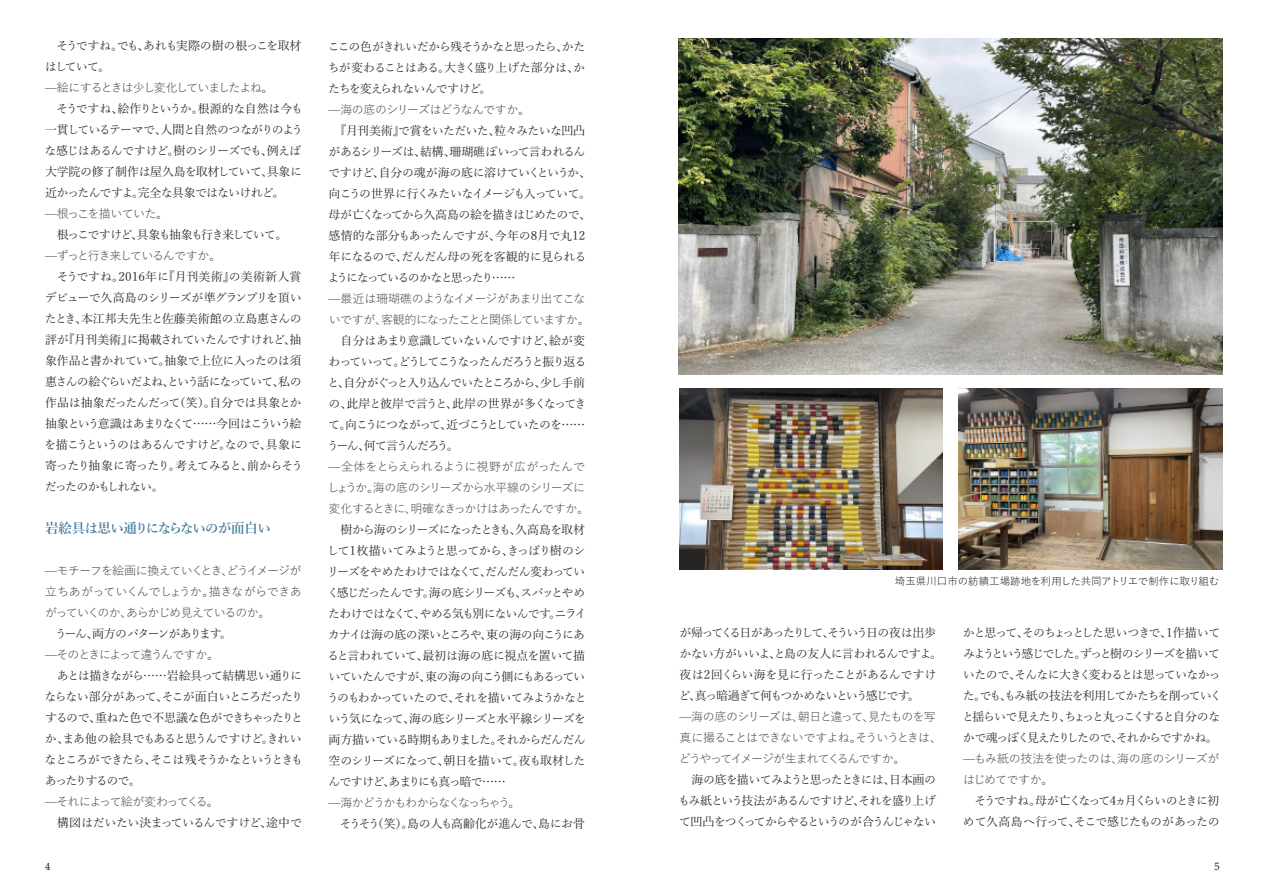
<style>
.page{position:relative;width:1263px;height:893px;background:#fff}
.page>*{position:absolute;margin:0;border:0;box-sizing:border-box;transform-origin:0 0}
.t1{font:600 13.5px "Yu Mincho";letter-spacing:-.05em;color:#3e769b}
.t2{font:12px/21px "Yu Mincho";letter-spacing:-.08em;color:#231f20}
.t3{font:12px/21px "Yu Mincho";letter-spacing:-.1em;color:#231f20}
.t4{font:12px/21px "Yu Mincho";letter-spacing:-.055em;color:#231f20}
.t5{font:12px/21px "Yu Gothic";letter-spacing:-.08em;color:#4b4c4d}
.t6{font:12px/21px "Yu Mincho";letter-spacing:-.11em;color:#231f20}
.t7{font:12px/21px "Yu Mincho";letter-spacing:-.06em;color:#231f20}
.t8{font:12px/21px "Yu Gothic";letter-spacing:-.06em;color:#4b4c4d}
.t9{font:12px "Yu Gothic";letter-spacing:-.115em;color:#4b4c4d}
.t10{font:12px/21px "Yu Gothic";letter-spacing:-.05em;color:#4b4c4d}
.t11{font:12px "Yu Mincho";letter-spacing:-.03em;color:#231f20}
.t12{font:12px "Yu Mincho";letter-spacing:-.135em;color:#231f20}
.t13{font:12px "Yu Mincho";letter-spacing:-.04em;color:#231f20}
.t14{font:12px "Yu Gothic";letter-spacing:-.11em;color:#4b4c4d}
.t15{font:12px "Yu Mincho";letter-spacing:-.125em;color:#231f20}
.t16{font:12px "Yu Gothic";letter-spacing:-.14em;color:#4b4c4d}
.t17{font:12px "Yu Gothic";letter-spacing:-.12em;color:#4b4c4d}
.t18{font:10.5px "Yu Gothic";color:#231f20}
.t19{font:10.5px "Book Antiqua";color:#231f20}
</style>
<div class="page">
<img style="left:958px;top:388px;width:264px;height:182px">
<img style="left:679px;top:388px;width:264px;height:182px">
<img style="left:679px;top:38px;width:543px;height:337px">
<p class="t2" style="left:45px;top:34px;width:258px">　そうですね。でも、あれも実際の樹の根っこを取材はしていて。</p>
<p class="t14" style="left:45px;top:77px;width:230px">—絵にするときは少し変化していましたよね。</p>
<p class="t7" style="left:45px;top:97px;width:260px">　そうですね、絵作りというか。根源的な自然は今も一貫しているテーマで、人間と自然のつながりのような感じはあるんですけど。樹のシリーズでも、例えば大学院の修了制作は屋久島を取材していて、具象に近かったんですよ。完全な具象ではないけれど。</p>
<p class="t5" style="left:45px;top:202px;width:125px">—根っこを描いていた。</p>
<p class="t12" style="left:45px;top:224px;width:244px">　根っこですけど、具象も抽象も行き来していて。</p>
<p class="t9" style="left:45px;top:245px;width:177px">—ずっと行き来しているんですか。</p>
<p class="t4" style="left:44px;top:265px;width:260px">　そうですね。2016年に『月刊美術』の美術新人賞デビューで久高島のシリーズが準グランプリを頂いたとき、本江邦夫先生と佐藤美術館の立島惠さんの評が『月刊美術』に掲載されていたんですけれど、抽象作品と書かれていて。抽象で上位に入ったのは須惠さんの絵ぐらいだよね、という話になっていて、私の作品は抽象だったんだって（笑）。自分では具象とか抽象という意識はあまりなくて……今回はこういう絵を描こうというのはあるんですけど。なので、具象に寄ったり抽象に寄ったり。考えてみると、前からそうだったのかもしれない。</p>
<p class="t1" style="left:45px;top:520px;width:227px">岩絵具は思い通りにならないのが面白い</p>
<p class="t5" style="left:45px;top:559px;width:258px;text-align:justify">—モチーフを絵画に換えていくとき、どうイメージが立ちあがっていくんでしょうか。描きながらできあがっていくのか、あらかじめ見えているのか。</p>
<p class="t15" style="left:45px;top:623px;width:188px">　うーん、両方のパターンがあります。</p>
<p class="t9" style="left:45px;top:644px;width:176px">—そのときによって違うんですか。</p>
<p class="t3" style="left:45px;top:664px;width:260px">　あとは描きながら……岩絵具って結構思い通りにならない部分があって、そこが面白いところだったりするので、重ねた色で不思議な色ができちゃったりとか、まあ他の絵具でもあると思うんですけど。きれいなところができたら、そこは残そうかなというときもあったりするので。</p>
<p class="t17" style="left:45px;top:791px;width:175px">—それによって絵が変わってくる。</p>
<p class="t13" style="left:45px;top:812px;width:258px">　構図はだいたい決まっているんですけど、途中で</p>
<p class="t2" style="left:328px;top:35px;width:259px;text-align:justify">ここの色がきれいだから残そうかなと思ったら、かたちが変わることはある。大きく盛り上げた部分は、かたちを変えられないんですけど。</p>
<p class="t5" style="left:329px;top:97px;width:203px">—海の底のシリーズはどうなんですか。</p>
<p class="t2" style="left:327px;top:119px;width:265px">　『月刊美術』で賞をいただいた、粒々みたいな凹凸があるシリーズは、結構、珊瑚礁ぽいって言われるんですけど、自分の魂が海の底に溶けていくというか、向こうの世界に行くみたいなイメージも入っていて。母が亡くなってから久高島の絵を描きはじめたので、感情的な部分もあったんですが、今年の8月で丸12年になるので、だんだん母の死を客観的に見られるようになっているのかなと思ったり……</p>
<p class="t5" style="left:329px;top:286px;width:263px">—最近は珊瑚礁のようなイメージがあまり出てこないですが、客観的になったことと関係していますか。</p>
<p class="t3" style="left:327px;top:329px;width:261px">　自分はあまり意識していないんですけど、絵が変わっていって。どうしてこうなったんだろうと振り返ると、自分がぐっと入り込んでいたところから、少し手前の、此岸と彼岸で言うと、此岸の世界が多くなってきて。向こうにつながって、近づこうとしていたのを……うーん、何て言うんだろう。</p>
<p class="t8" style="left:327px;top:454px;width:263px">—全体をとらえられるように視野が広がったんでしょうか。海の底のシリーズから水平線のシリーズに変化するときに、明確なきっかけはあったんですか。</p>
<p class="t2" style="left:327px;top:518px;width:261px">　樹から海のシリーズになったときも、久高島を取材して1枚描いてみようと思ってから、きっぱり樹のシリーズをやめたわけではなくて、だんだん変わっていく感じだったんです。海の底シリーズも、スパッとやめたわけではなくて、やめる気も別にないんです。ニライカナイは海の底の深いところや、東の海の向こうにあると言われていて、最初は海の底に視点を置いて描いていたんですが、東の海の向こう側にもあるっていうのもわかっていたので、それを描いてみようかなという気になって、海の底シリーズと水平線シリーズを両方描いている時期もありました。それからだんだん空のシリーズになって、朝日を描いて。夜も取材したんですけど、あまりにも真っ暗で……</p>
<p class="t16" style="left:329px;top:791px;width:193px">—海かどうかもわからなくなっちゃう。</p>
<p class="t11" style="left:329px;top:812px;width:258px">　そうそう（笑）。島の人も高齢化が進んで、島にお骨</p>
<p class="t18" style="left:895px;top:571px;width:326px">埼玉県川口市の紡績工場跡地を利用した共同アトリエで制作に取り組む</p>
<p class="t2" style="left:679px;top:621px;width:265px">が帰ってくる日があったりして、そういう日の夜は出歩かない方がいいよ、と島の友人に言われるんですよ。夜は2回くらい海を見に行ったことがあるんですけど、真っ暗過ぎて何もつかめないという感じです。</p>
<p class="t5" style="left:679px;top:704px;width:265px">—海の底のシリーズは、朝日と違って、見たものを写真に撮ることはできないですよね。そういうときは、どうやってイメージが生まれてくるんですか。</p>
<p class="t2" style="left:678px;top:768px;width:260px;text-align:justify">　海の底を描いてみようと思ったときには、日本画のもみ紙という技法があるんですけど、それを盛り上げて凹凸をつくってからやるというのが合うんじゃない</p>
<p class="t6" style="left:962px;top:621px;width:261px">かと思って、そのちょっとした思いつきで、1作描いてみようという感じでした。ずっと樹のシリーズを描いていたので、そんなに大きく変わるとは思っていなかった。でも、もみ紙の技法を利用してかたちを削っていくと揺らいで見えたり、ちょっと丸っこくすると自分のなかで魂っぽく見えたりしたので、それからですかね。</p>
<p class="t10" style="left:963px;top:746px;width:258px">—もみ紙の技法を使ったのは、海の底のシリーズがはじめてですか。</p>
<p class="t2" style="left:963px;top:789px;width:258px">　そうですね。母が亡くなって4ヵ月くらいのときに初めて久高島へ行って、そこで感じたものがあったの</p>
<p class="t19" style="left:45px;top:859px;width:7px">4</p>
<p class="t19" style="left:1214px;top:859px;width:7px">5</p>
</div>
